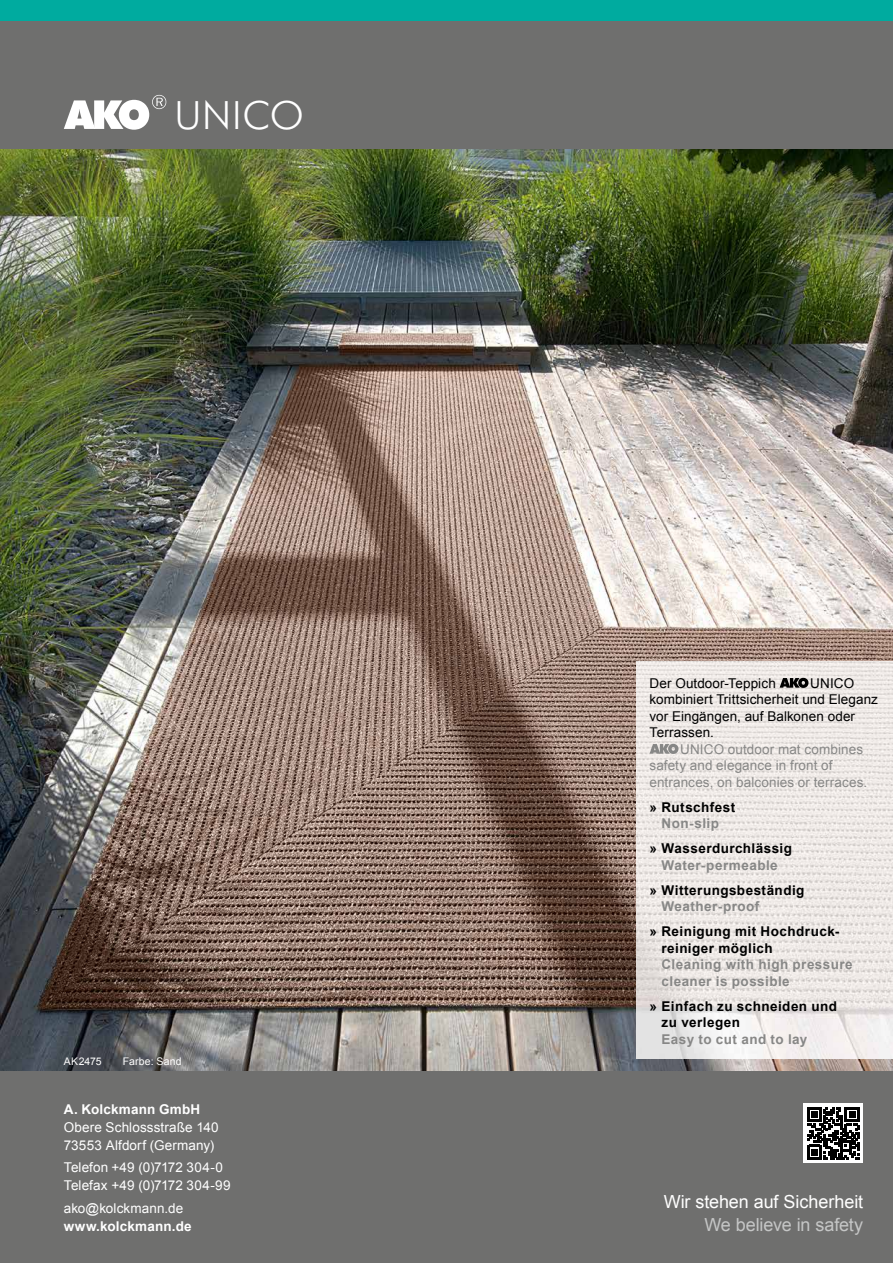
<style>
.page{position:relative;width:893px;height:1263px;background:#fff}
.page>*{position:absolute;margin:0;border:0;box-sizing:border-box;transform-origin:0 0}
.t1{font:300 39px "Futura BT";letter-spacing:.02em;color:#fff}
.t2{font:18px "Arial";letter-spacing:-.005em;color:#fff}
.t3{font:18px "Arial";letter-spacing:-.01em;color:#c5c6c6}
.t4{font:700 13.5px/16.5px "Arial";letter-spacing:.035em;color:#000}
.t5{font:13.5px/18px "Arial";letter-spacing:.01em;color:#fff}
.t6{font:13.5px/16.5px "Arial";letter-spacing:.005em;color:#000}
.t7{font:700 13.5px/16.5px "Arial";letter-spacing:.035em;color:#878786}
.t8{font:13.5px/16.5px "Arial";letter-spacing:.01em;color:#878786}
.t9{font:700 13.5px "Arial";letter-spacing:.015em;color:#fff}
.t10{font:10.5px "Arial";letter-spacing:.015em;color:#fff}
</style>
<div class="page">
<img style="left:0;top:149px;width:893px;height:922px">
<div style="left:0;top:0;width:893px;height:21px;background:#00ab9f"></div>
<div style="left:0;top:21px;width:893px;height:128px;background:#6f6f6e"></div>
<div style="left:0;top:1071px;width:893px;height:192px;background:#6f6f6e"></div>
<img style="left:637px;top:662px;width:256px;height:397px">
<svg style="left:780px;top:678px;width:28px;height:10px"></svg>
<svg style="left:649px;top:744px;width:29px;height:10px"></svg>
<div style="left:803px;top:1103px;width:60px;height:60px;background:#fff"></div>
<svg style="left:807px;top:1107px;width:52px;height:52px"></svg>
<svg style="left:64px;top:95px;width:102px;height:35px"></svg>
<h1 class="t1" style="left:174px;top:91px;width:131px">UNICO</h1>
<p class="t10" style="left:64px;top:1054px;width:39px">AK2475</p>
<p class="t10" style="left:123px;top:1054px;width:60px">Farbe: Sand</p>
<p class="t9" style="left:64px;top:1100px;width:138px">A. Kolckmann GmbH</p>
<p class="t5" style="left:64px;top:1118px;width:156px">Obere Schlossstraße 140<br>73553 Alfdorf (Germany)</p>
<p class="t5" style="left:64px;top:1158px;width:168px">Telefon +49 (0)7172 304-0<br>Telefax +49 (0)7172 304-99</p>
<p class="t5" style="left:64px;top:1199px;width:121px">ako@kolckmann.de</p>
<p class="t9" style="left:64px;top:1217px;width:129px">www.kolckmann.de</p>
<p class="t6" style="left:649px;top:675px;width:230px;text-indent:161px">UNICO kombiniert Trittsicherheit und Ele ganz vor Eingängen, auf Balkonen oder<br>Terrassen.</p>
<p class="t8" style="left:649px;top:741px;width:219px;text-indent:31px">UNICO outdoor mat combines safety and elegance in front of entrances, on balconies or terraces.</p>
<p class="t4" style="left:649px;top:799px;width:87px">» Rutschfest</p>
<p class="t7" style="left:662px;top:816px;width:59px">Non-slip</p>
<p class="t4" style="left:649px;top:841px;width:144px">» Wasserdurchlässig</p>
<p class="t7" style="left:662px;top:857px;width:118px">Water-permeable</p>
<p class="t4" style="left:649px;top:882px;width:156px">» Witterungsbeständig</p>
<p class="t7" style="left:662px;top:899px;width:99px">Weather-proof</p>
<p class="t4" style="left:662px;top:924px;width:179px;text-indent:-12px">» Reinigung mit Hochdruck&shy;reiniger möglich</p>
<p class="t7" style="left:662px;top:957px;width:193px">Cleaning with high pressure cleaner is possible</p>
<p class="t4" style="left:662px;top:998px;width:177px;text-indent:-12px">» Einfach zu schneiden und zu verlegen</p>
<p class="t7" style="left:662px;top:1031px;width:147px">Easy to cut and to lay</p>
<p class="t6" style="left:649px;top:675px;width:128px">Der Outdoor-Teppich</p>
<h2 class="t2" style="left:664px;top:1190px;width:201px">Wir stehen auf Sicherheit</h2>
<h2 class="t3" style="left:704px;top:1212px;width:160px">We believe in safety</h2>
</div>
